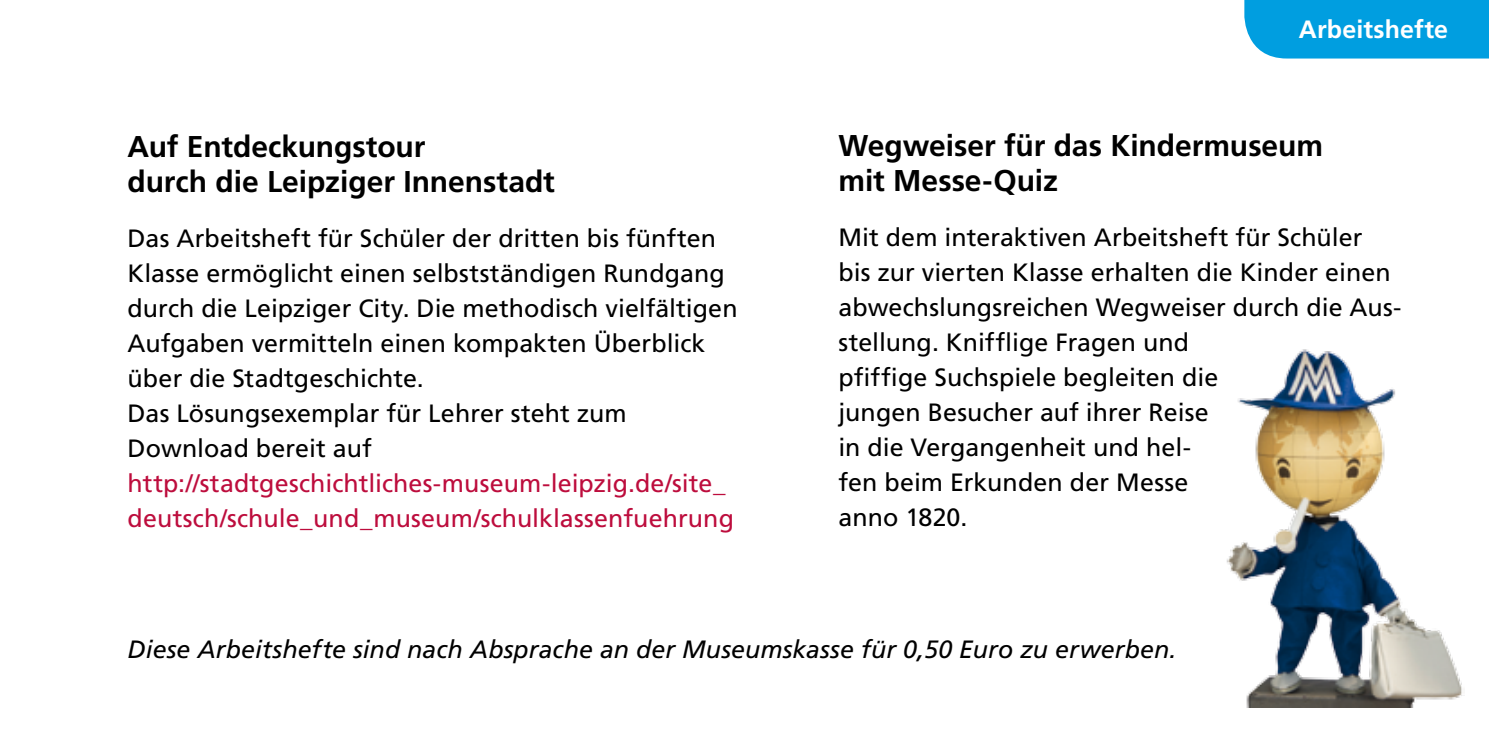
<style>
.page{position:relative;width:1489px;height:745px;background:#fff}
.page>*{position:absolute;margin:0;border:0;box-sizing:border-box;transform-origin:0 0}
.t1{font:700 30px/35px "Frutiger";color:#000}
.t2{font:25px/35px "Frutiger";letter-spacing:.005em;color:#000}
.t3{font:25px/35px "Frutiger";letter-spacing:.005em;color:#bd0d3d}
.t4{font:italic 25px "Frutiger";letter-spacing:.005em;color:#000}
.t5{font:700 25px "Frutiger";letter-spacing:.005em;color:#fff}
</style>
<div class="page">
<div style="left:1244px;top:0;width:244px;height:58px;background:#009ee0"></div>
<img style="left:1226px;top:349px;width:237px;height:357px">
<p class="t1" style="left:128px;top:128px;width:429px">Auf Entdeckungstour<br>durch die Leipziger Innenstadt</p>
<p class="t2" style="left:128px;top:220px;width:611px">Das Arbeitsheft für Schüler der dritten bis fünften Klasse ermöglicht einen selbstständigen Rundgang durch die Leipziger City. Die methodisch vielfältigen Aufgaben vermitteln einen kompakten Überblick über die Stadtgeschichte.<br>Das Lösungsexemplar für Lehrer steht zum Download bereit auf</p>
<p class="t3" style="left:128px;top:465px;width:608px">http://stadtgeschichtliches-museum-leipzig.de/site_ deutsch/schule_und_museum/schulklassenfuehrung</p>
<p class="t5" style="left:1298px;top:14px;width:151px">Arbeitshefte</p>
<p class="t1" style="left:838px;top:128px;width:486px">Wegweiser für das Kindermuseum mit Messe-Quiz</p>
<p class="t2" style="left:838px;top:219px;width:564px">Mit dem interaktiven Arbeitsheft für Schüler<br>bis zur vierten Klasse erhalten die Kinder einen abwechslungsreichen Wegweiser durch die Aus&shy;stellung. Knifflige Fragen und<br>pfiffige Suchspiele begleiten die<br>jungen Besucher auf ihrer Reise<br>in die Vergangenheit und hel-<br>fen beim Erkunden der Messe<br>anno 1820.</p>
<p class="t4" style="left:128px;top:634px;width:1050px">Diese Arbeitshefte sind nach Absprache an der Museumskasse für 0,50 Euro zu erwerben.</p>
</div>
